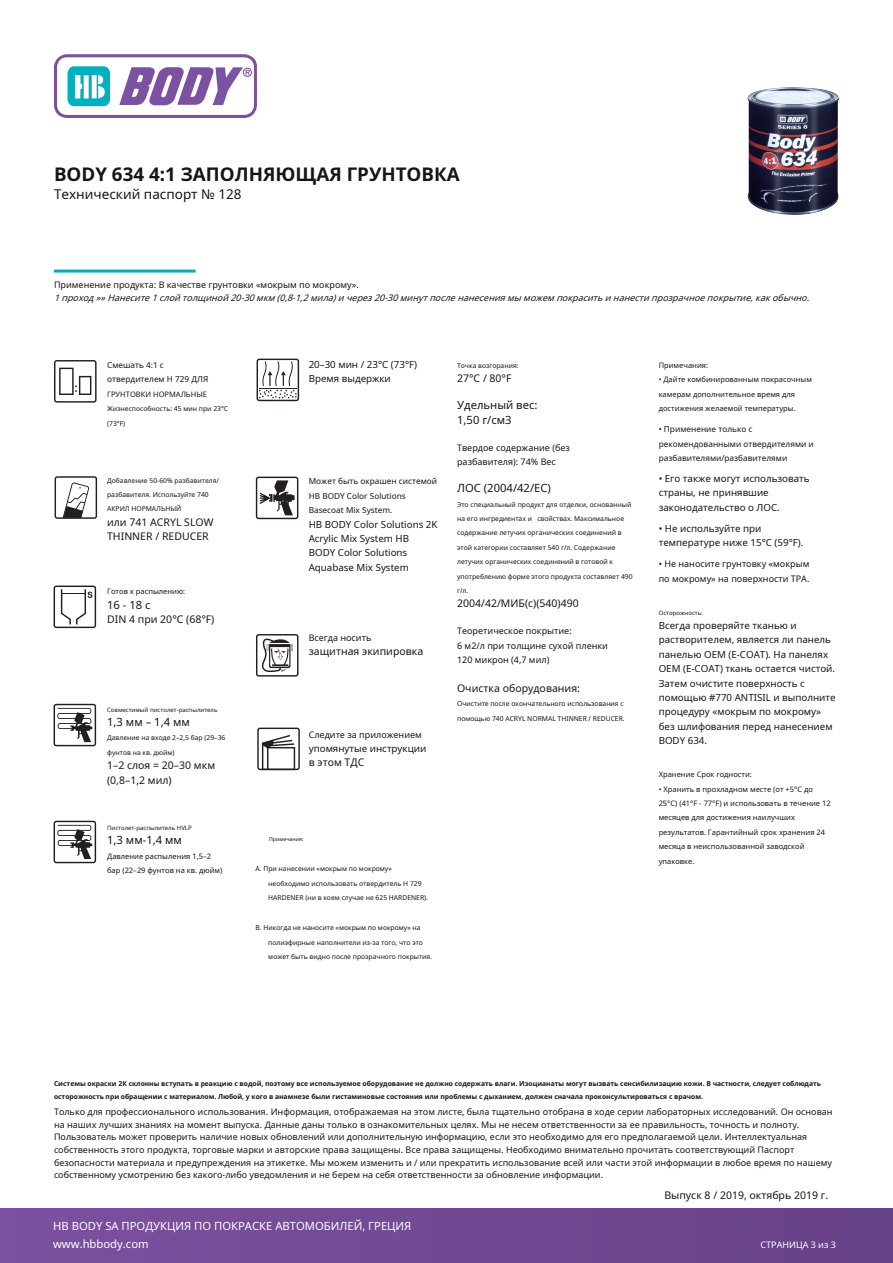
<style>
.page{position:relative;width:893px;height:1263px;background:#fff}
.page>*{position:absolute;margin:0;border:0;box-sizing:border-box;transform-origin:0 0}
.t1{font:700 18.75px "Noto Sans";color:#171615}
.t2{font:13.5px "Noto Sans";color:#171615}
.t3{font:11.25px "Noto Sans";color:#171615}
.t4{font:11.25px/18px "Noto Sans";color:#fff}
.t5{font:10.5px/14.4px "Noto Sans";color:#171615}
.t6{font:9.75px/14.4px "Noto Sans";color:#171615}
.t7{font:9px/12.6px "Noto Sans";color:#171615}
.t8{font:italic 9px "Noto Sans";color:#171615}
.t9{font:9px "Noto Sans";color:#fff}
.t10{font:8.25px/14.4px "Noto Sans";color:#171615}
.t11{font:7.5px/14.4px "Noto Sans";color:#171615}
.t12{font:6.75px/14.4px "Noto Sans";color:#171615}
.t13{font:700 6.75px/12.6px "Noto Sans";color:#171615}
.t14{font:6px "Noto Sans";color:#171615}
.t15{font:5.25px "Noto Sans";color:#171615}
</style>
<div class="page">
<div style="left:0;top:1209px;width:893px;height:54px;background:linear-gradient(to right,#7c51a0,#674187)"></div>
<svg style="left:54px;top:54px;width:203px;height:64px"></svg>
<hr style="left:54px;top:270px;width:142px;height:3px;background:#00b0be">
<svg style="left:256px;top:634px;width:42px;height:42px"></svg>
<svg style="left:257px;top:728px;width:43px;height:42px"></svg>
<svg style="left:54px;top:360px;width:43px;height:43px"></svg>
<svg style="left:54px;top:585px;width:42px;height:43px"></svg>
<svg style="left:54px;top:821px;width:42px;height:42px"></svg>
<svg style="left:54px;top:704px;width:42px;height:42px"></svg>
<svg style="left:257px;top:359px;width:42px;height:42px"></svg>
<svg style="left:55px;top:476px;width:42px;height:43px"></svg>
<svg style="left:256px;top:477px;width:42px;height:42px"></svg>
<img style="left:752px;top:87px;width:39px;height:6px">
<h1 class="t1" style="left:54px;top:161px;width:407px">BODY 634 4:1 ЗАПОЛНЯЮЩАЯ ГРУНТОВКА</h1>
<h2 class="t2" style="left:54px;top:185px;width:189px">Технический паспорт № 128</h2>
<p class="t7" style="left:54px;top:278px;width:306px">Применение продукта: В качестве грунтовки «мокрым по мокрому».</p>
<p class="t8" style="left:54px;top:291px;width:760px">1проход»»Нанесите1слойтолщиной20-30мкм(0,8-1,2мила)ичерез20-30минутпосленанесениямы можемпокраситьинанестипрозрачноепокрытие,какобычно.</p>
<p class="t10" style="left:107px;top:358px;width:103px">Смешать 4:1 с отвердителем H 729 ДЛЯ</p>
<p class="t11" style="left:107px;top:387px;width:101px">ГРУНТОВКИ НОРМАЛЬНЫЕ</p>
<p class="t12" style="left:107px;top:401px;width:123px">Жизнеспособность: 45 мин при 23°C (73°F)</p>
<p class="t12" style="left:107px;top:473px;width:113px">Добавление 50-60% разбавителя/ разбавителя. Используйте 740<br>АКРИЛ НОРМАЛЬНЫЙ</p>
<p class="t5" style="left:107px;top:514px;width:108px">или 741 ACRYL SLOW<br>THINNER / REDUCER</p>
<p class="t11" style="left:107px;top:584px;width:80px">Готов к распылению:</p>
<p class="t3" style="left:107px;top:597px;width:45px">16 - 18 с</p>
<p class="t5" style="left:107px;top:612px;width:109px">DIN 4 при 20°C (68°F)</p>
<p class="t14" style="left:107px;top:705px;width:112px">Совместимый пистолет-распылитель</p>
<p class="t3" style="left:107px;top:714px;width:84px">1,3 мм – 1,4 мм</p>
<p class="t12" style="left:107px;top:730px;width:120px">Давление на входе 2–2,5 бар (29–36 фунтов на кв. дюйм)</p>
<p class="t5" style="left:107px;top:758px;width:110px">1–2 слоя = 20–30 мкм (0,8–1,2 мил)</p>
<p class="t14" style="left:107px;top:824px;width:86px">Пистолет-распылитель HVLP</p>
<p class="t3" style="left:107px;top:832px;width:76px">1,3 мм-1,4 мм</p>
<p class="t11" style="left:107px;top:849px;width:117px">Давление распыления 1,5–2 бар (22–29 фунтов на кв. дюйм)</p>
<p class="t6" style="left:309px;top:357px;width:110px">20–30 мин / 23°C (73°F)<br>Время выдержки</p>
<p class="t12" style="left:457px;top:358px;width:63px">Точка возгорания:</p>
<p class="t5" style="left:457px;top:371px;width:56px">27°С / 80°F</p>
<p class="t11" style="left:659px;top:358px;width:51px">Примечания:</p>
<p class="t11" style="left:659px;top:372px;width:155px">• Дайте комбинированным покрасочным камерам дополнительное время для</p>
<p class="t10" style="left:309px;top:474px;width:130px">Может быть окрашен системой<br>HB BODY Color Solutions<br>Basecoat Mix System.</p>
<p class="t6" style="left:309px;top:517px;width:130px">HB BODY Color Solutions 2K<br>Acrylic Mix System HB<br>BODY Color Solutions<br>Aquabase Mix System</p>
<p class="t7" style="left:309px;top:631px;width:64px">Всегда носить</p>
<p class="t5" style="left:309px;top:644px;width:116px">защитная экипировка</p>
<p class="t7" style="left:309px;top:728px;width:115px">Следите за приложением</p>
<p class="t6" style="left:309px;top:741px;width:119px">упомянутые инструкции</p>
<p class="t5" style="left:309px;top:755px;width:57px">в этом ТДС</p>
<p class="t15" style="left:269px;top:836px;width:36px">Примечания:</p>
<p class="t12" style="left:268px;top:862px;width:161px;text-indent:-13px">A. При нанесении «мокрым по мокрому» необходимо использовать отвердитель H 729<br>HARDENER (ни в коем случае не 625 HARDENER).</p>
<p class="t12" style="left:268px;top:920px;width:165px;text-indent:-13px">B. Никогда не наносите «мокрым по мокрому» на полиэфирные наполнители из-за того, что это может быть видно после прозрачного покрытия.</p>
<p class="t3" style="left:457px;top:397px;width:82px">Удельный вес:</p>
<p class="t11" style="left:659px;top:401px;width:138px">достижения желаемой температуры.</p>
<p class="t3" style="left:457px;top:412px;width:56px">1,50 г/см3</p>
<p class="t10" style="left:659px;top:422px;width:157px">• Применение только с рекомендованными отвердителями и разбавителями/разбавителями</p>
<p class="t7" style="left:457px;top:440px;width:114px;line-height:14.4px">Твердое содержание (без разбавителя): 74% Вес</p>
<p class="t3" style="left:457px;top:480px;width:95px">ЛОС (2004/42/ЕС)</p>
<p class="t12" style="left:457px;top:497px;width:177px">Это специальный продукт для отделки, основанный на его ингредиентах и свойствах. Максимальное содержание летучих органических соединений в этой категории составляет 540 г/л. Содержание летучих органических соединений в готовой к употреблению форме этого продукта составляет 490 г/л.</p>
<p class="t5" style="left:457px;top:596px;width:123px">2004/42/МИБ(с)(540)490</p>
<p class="t7" style="left:457px;top:624px;width:152px;line-height:14.4px">Теоретическое покрытие:<br>6 м2/л при толщине сухой пленки<br>120 микрон (4,7 мил)</p>
<p class="t5" style="left:457px;top:680px;width:124px">Очистка оборудования:</p>
<p class="t12" style="left:457px;top:696px;width:169px">Очистите после окончательного использования с помощью 740 ACRYL NORMAL THINNER / REDUCER.</p>
<p class="t6" style="left:659px;top:471px;width:152px">• Его также могут использовать страны, не принявшие законодательство о ЛОС.</p>
<p class="t6" style="left:659px;top:521px;width:146px">• Не используйте при температуре ниже 15°C (59°F).</p>
<p class="t7" style="left:659px;top:556px;width:152px;line-height:14.4px">• Не наносите грунтовку «мокрым по мокрому» на поверхности TPA.</p>
<p class="t14" style="left:659px;top:608px;width:46px">Осторожность:</p>
<p class="t6" style="left:659px;top:618px;width:178px">Всегда проверяйте тканью и растворителем, является ли панель панелью OEM (E-COAT). На панелях<br>OEM (E-COAT) ткань остается чистой.<br>Затем очистите поверхность с помощью #770 ANTISIL и выполните процедуру «мокрым по мокрому» без шлифования перед нанесением<br>BODY 634.</p>
<p class="t11" style="left:659px;top:767px;width:95px">Хранение Срок годности:</p>
<p class="t11" style="left:659px;top:781px;width:174px">• Хранить в прохладном месте (от +5°C до 25°C) (41°F - 77°F) и использовать в течение 12 месяцев для достижения наилучших результатов. Гарантийный срок хранения 24 месяца в неиспользованной заводской упаковке.</p>
<p class="t13" style="left:54px;top:1077px;width:769px">Системы окраски 2К склонны вступать в реакцию с водой, поэтому все используемое оборудование не должно содержать влаги. Изоцианаты могут вызвать сенсибилизацию кожи. В частности, следует соблюдать осторожность при обращении с материалом. Любой, у кого в анамнезе были гистаминовые состояния или проблемы с дыханием, должен сначала проконсультироваться с врачом.</p>
<p class="t7" style="left:54px;top:1105px;width:780px">Только для профессионального использования. Информация, отображаемая на этом листе, была тщательно отобрана в ходе серии лабораторных исследований. Он основан на наших лучших знаниях на момент выпуска. Данные даны только в ознакомительных целях. Мы не несем ответственности за ее правильность, точность и полноту.<br>Пользователь может проверить наличие новых обновлений или дополнительную информацию, если это необходимо для его предполагаемой цели. Интеллектуальная собственность этого продукта, торговые марки и авторские права защищены. Все права защищены. Необходимо внимательно прочитать соответствующий Паспорт безопасности материала и предупреждения на этикетке. Мы можем изменить и / или прекратить использование всей или части этой информации в любое время по нашему собственному усмотрению без какого-либо уведомления и не берем на себя ответственности за обновление информации.</p>
<p class="t5" style="left:664px;top:1188px;width:165px">Выпуск 8 / 2019, октябрь 2019 г.</p>
<p class="t4" style="left:53px;top:1217px;width:360px">HB BODY SA ПРОДУКЦИЯ ПО ПОКРАСКЕ АВТОМОБИЛЕЙ, ГРЕЦИЯ www.hbbody.com</p>
<p class="t9" style="left:761px;top:1238px;width:77px">СТРАНИЦА 3 из 3</p>
</div>
